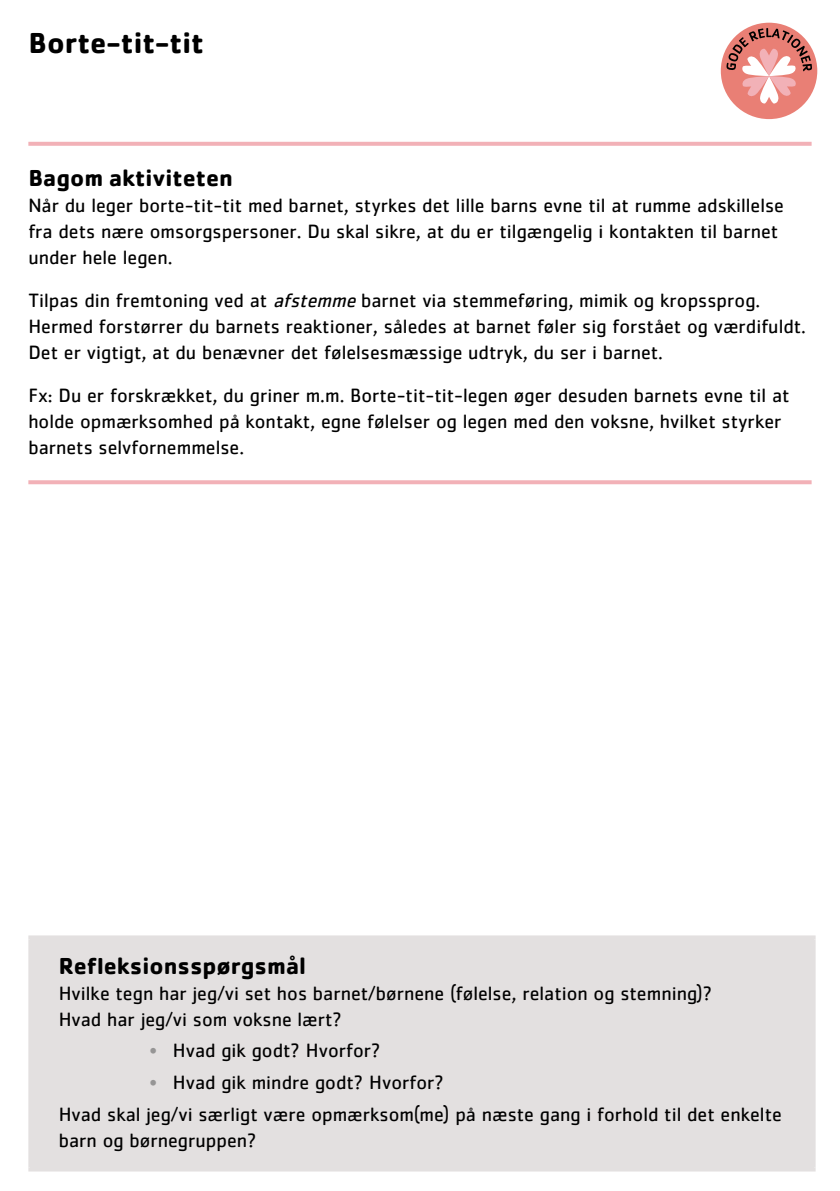
<style>
.page{position:relative;width:840px;height:1191px;background:#fff}
.page>*{position:absolute;margin:0;border:0;box-sizing:border-box;transform-origin:0 0}
.t1{font:700 30px "Cachet";color:#000}
.t2{font:700 24px "Cachet";color:#000}
.t3{font:20px/26px "Cachet";color:#000}
.s1{font-style:italic}
.s2{color:#969595}
</style>
<div class="page">
<div style="left:720px;top:23px;width:96px;height:96px;background:#e97f75;border-radius:50%"></div>
<svg style="left:725px;top:28px;width:86px;height:76px"></svg>
<div style="left:30px;top:937px;width:783px;height:232px;background:#e3e0e0"></div>
<svg style="left:28px;top:935px;width:787px;height:4px;fill:#e3e0e0"></svg>
<hr style="left:28px;top:939px;width:4px;height:228px;background:#e3e0e0">
<hr style="left:811px;top:939px;width:4px;height:228px;background:#e3e0e0">
<hr style="left:28px;top:1167px;width:787px;height:4px;background:#e3e0e0">
<svg style="left:28px;top:142px;width:783px;height:4px;fill:#f2b1b7"></svg>
<svg style="left:28px;top:480px;width:783px;height:4px;fill:#f2b1b7"></svg>
<h1 class="t1" style="left:28px;top:23px;width:177px">Borte-tit-tit</h1>
<p class="t2" style="left:28px;top:162px;width:206px">Bagom aktiviteten</p>
<p class="t3" style="left:28px;top:192px;width:756px">Når du leger borte-tit-tit med barnet, styrkes det lille barns evne til at rumme adskillelse fra dets nære omsorgspersoner. Du skal sikre, at du er tilgængelig i kontakten til barnet under hele legen.</p>
<p class="t3" style="left:28px;top:287px;width:778px">Tilpas din fremtoning ved at <span class="s1">afstemme</span> barnet via stemmeføring, mimik og kropssprog.<br>Hermed forstørrer du barnets reaktioner, således at barnet føler sig forstået og værdifuldt.<br>Det er vigtigt, at du benævner det følelsesmæssige udtryk, du ser i barnet.</p>
<p class="t3" style="left:28px;top:382px;width:762px">Fx: Du er forskrækket, du griner m.m. Borte-tit-tit-legen øger desuden barnets evne til at holde opmærksomhed på kontakt, egne følelser og legen med den voksne, hvilket styrker barnets selvfornemmelse.</p>
<p class="t2" style="left:59px;top:950px;width:248px">Refleksionsspørgsmål</p>
<p class="t3" style="left:59px;top:979px;width:655px">Hvilke tegn har jeg/vi set hos barnet/børnene (følelse, relation og stemning)?<br>Hvad har jeg/vi som voksne lært?</p>
<p class="t3" style="left:149px;top:1037px;width:232px"><span class="s2">•</span> Hvad gik godt? Hvorfor?</p>
<p class="t3" style="left:59px;top:1066px;width:724px;line-height:31.6px;text-indent:91px"><span class="s2">•</span> Hvad gik mindre godt? Hvorfor?<br>Hvad skal jeg/vi særligt være opmærksom(me) på næste gang i forhold til det enkelte</p>
<p class="t3" style="left:59px;top:1126px;width:199px">barn og børnegruppen?</p>
</div>
